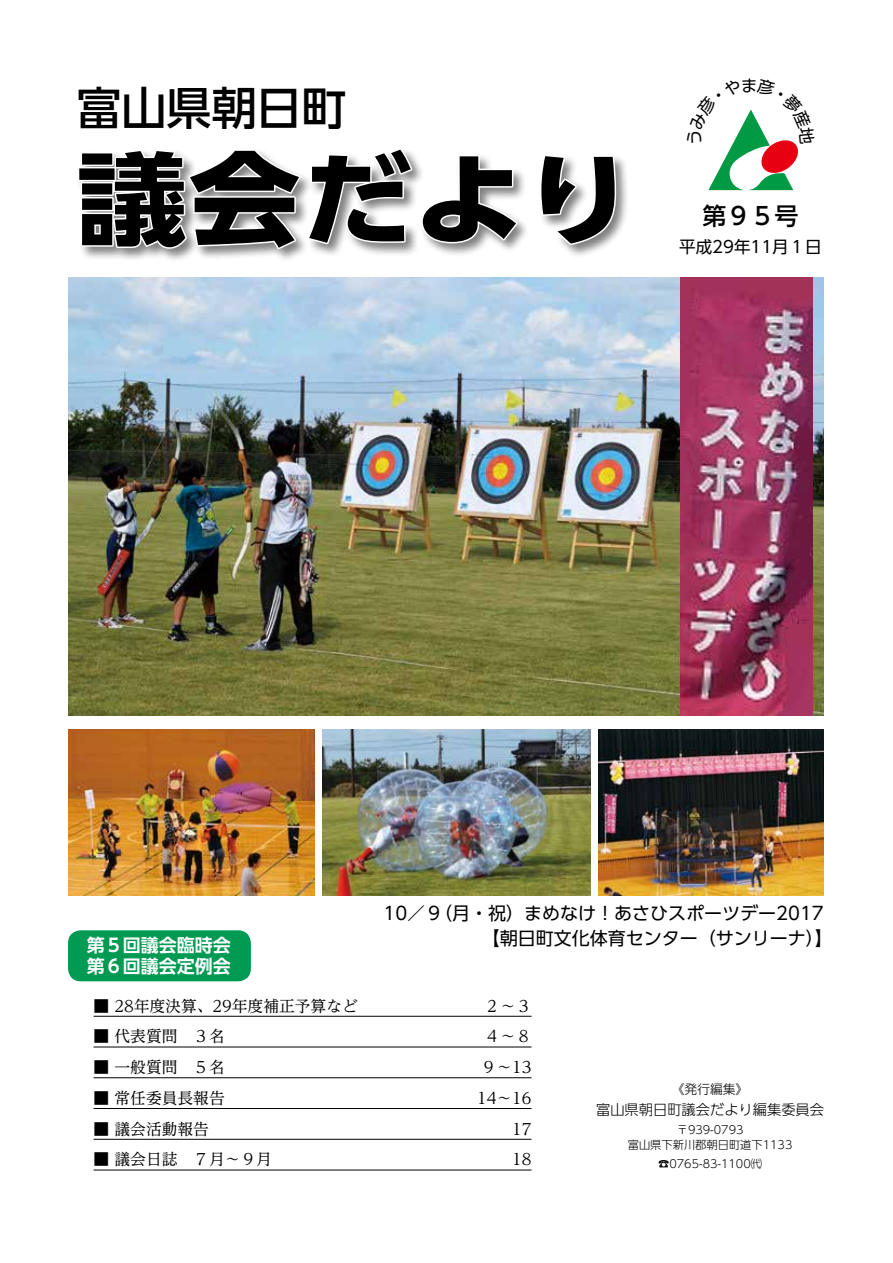
<style>
.page{position:relative;width:893px;height:1263px;background:#fff}
.page>*{position:absolute;margin:0;border:0;box-sizing:border-box;transform-origin:0 0}
.t1{font:700 100.5px "UD Shin Go Pro";letter-spacing:.01em;color:#000;scale:1.1 1}
.t2{font:500 45px "UD Shin Go Pro";color:#000}
.t3{font:500 24px "UD Shin Go Pro";color:#000}
.t4{font:18px "UD Shin Go Pro";color:#000}
.t5{font:700 18px/21px "UD Shin Go Pro De";color:#fff}
.t6{font:16.5px "UD Shin Go Pro";color:#000}
.t7{font:15.75px "UD Reimin Pro";color:#000}
.t8{font:300 14.25px "UD Shin Go Pro";color:#000}
.t9{font:300 12.75px "UD Shin Go Pro";color:#000}
.t10{font:300 11.25px/15.8px "UD Shin Go Pro";color:#000;text-align:center}
</style>
<div class="page">
<div style="left:68px;top:930px;width:183px;height:51px;background:#009a53;border-radius:13px"></div>
<hr style="left:94px;top:1016px;width:437px;height:1px;background:#000">
<hr style="left:94px;top:1047px;width:437px;height:1px;background:#000">
<hr style="left:94px;top:1077px;width:437px;height:1px;background:#000">
<hr style="left:94px;top:1108px;width:437px;height:1px;background:#000">
<hr style="left:94px;top:1139px;width:437px;height:1px;background:#000">
<hr style="left:94px;top:1170px;width:437px;height:1px;background:#000">
<div style="left:76px;top:147px;width:554px;height:116px;background:#000;opacity:.5"></div>
<svg style="left:76px;top:147px;width:444px;height:105px"></svg>
<svg style="left:538px;top:153px;width:80px;height:94px"></svg>
<img style="left:68px;top:278px;width:756px;height:438px">
<img style="left:68px;top:729px;width:247px;height:166px">
<img style="left:323px;top:729px;width:267px;height:166px">
<img style="left:598px;top:729px;width:226px;height:166px">
<img style="left:680px;top:278px;width:132px;height:438px">
<svg style="left:708px;top:109px;width:90px;height:82px"></svg>
<h2 class="t2" style="left:77px;top:71px;width:272px">富山県朝日町</h2>
<h1 class="t1" style="left:77px;top:117px;width:508px">議会だより</h1>
<h3 class="t3" style="left:702px;top:197px;width:98px">第９５号</h3>
<p class="t6" style="left:679px;top:233px;width:144px">平成29年11月１日</p>
<p class="t4" style="left:434px;top:898px;width:391px">（月・祝）まめなけ！あさひスポーツデー2017</p>
<p class="t4" style="left:383px;top:898px;width:61px">10／９</p>
<p class="t5" style="left:87px;top:934px;width:146px">第５回議会臨時会第６回議会定例会</p>
<p class="t4" style="left:482px;top:923px;width:352px">【朝日町文化体育センター（サンリーナ【(</p>
<p class="t7" style="left:94px;top:993px;width:266px">■ 28年度決算、29年度補正予算など</p>
<p class="t7" style="left:484px;top:993px;width:49px">２~３</p>
<p class="t7" style="left:94px;top:1023px;width:133px">■ 代表質問　３名</p>
<p class="t7" style="left:484px;top:1023px;width:49px">４~８</p>
<p class="t7" style="left:94px;top:1054px;width:133px">■ 一般質問　５名</p>
<p class="t7" style="left:481px;top:1054px;width:52px">９~13</p>
<p class="t7" style="left:94px;top:1085px;width:133px">■ 常任委員長報告</p>
<p class="t7" style="left:94px;top:1116px;width:117px">■ 議会活動報告</p>
<p class="t7" style="left:94px;top:1146px;width:180px">■ 議会日誌　７月～９月</p>
<p class="t7" style="left:477px;top:1085px;width:56px">14~16</p>
<p class="t7" style="left:512px;top:1116px;width:21px">17</p>
<p class="t7" style="left:512px;top:1146px;width:21px">18</p>
<p class="t9" style="left:672px;top:1079px;width:78px">《発行編集《</p>
<p class="t8" style="left:596px;top:1098px;width:229px">富山県朝日町議会だより編集委員会</p>
<p class="t10" style="left:628px;top:1121px;width:166px">〒939-0793<br>富山県下新川郡朝日町道下1133</p>
<p class="t10" style="left:658px;top:1155px;width:105px">☎0765-83-1100㈹</p>
</div>
